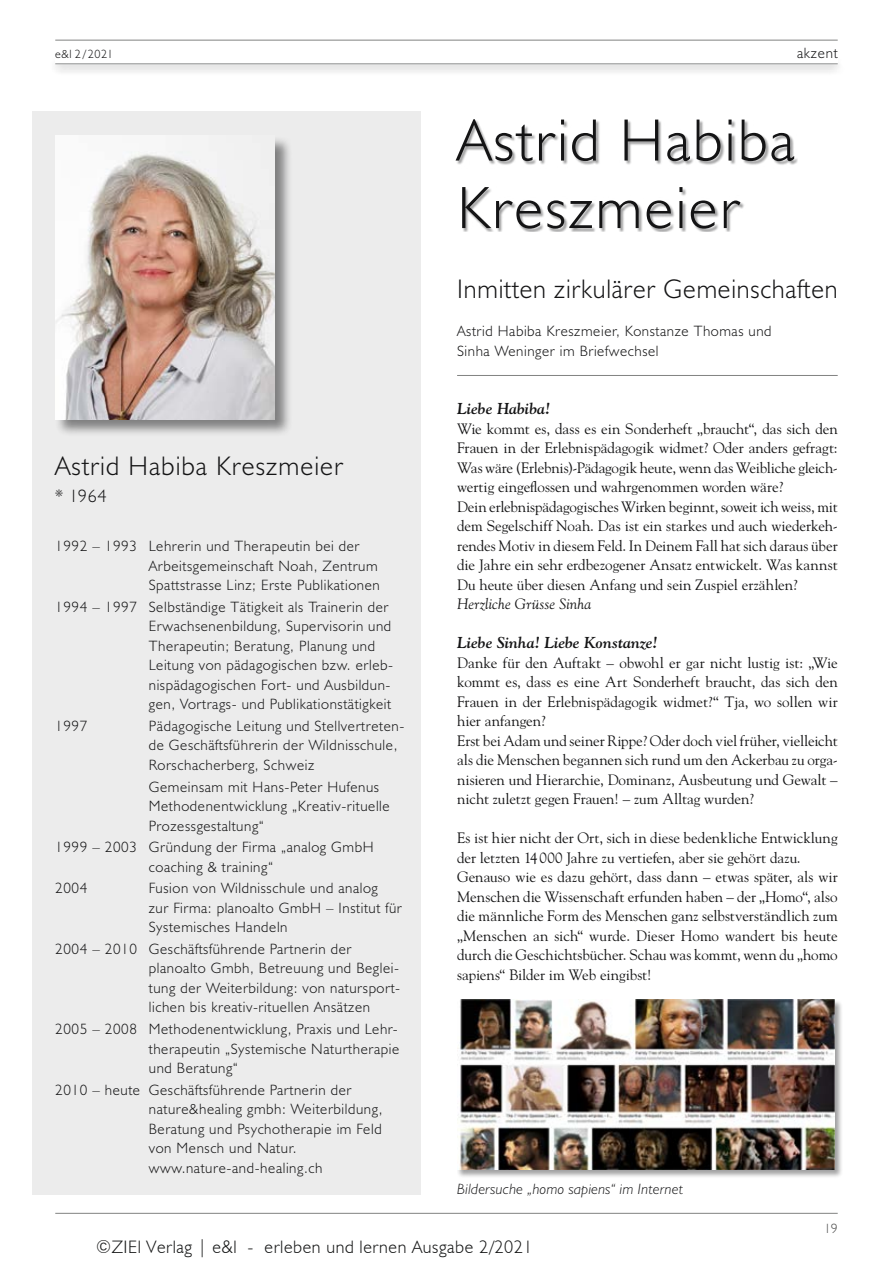
<style>
.page{position:relative;width:893px;height:1263px;background:#fff}
.page>*{position:absolute;margin:0;border:0;box-sizing:border-box;transform-origin:0 0}
.t1{font:300 60px/67.5px "Humanist 521 BT";letter-spacing:.04em;color:#141415}
.t2{font:300 27px "Humanist 521 BT";letter-spacing:.03em;color:#141415}
.t3{font:300 18px "Humanist 521 BT";letter-spacing:.035em;color:#131414}
.t4{font:300 18px "Humanist 521 BT";color:#141415}
.t5{font:italic 700 15.75px "Goudy Std";color:#141415}
.t6{font:15px/19.5px "Goudy Std";letter-spacing:-.005em;color:#141415}
.t7{font:300 15px/19.5px "Humanist 521 BT";letter-spacing:.04em;color:#141415}
.t8{font:italic 300 15px "Humanist 521 BT";letter-spacing:.02em;color:#141415}
.t9{font:italic 15px "Goudy Std";letter-spacing:.005em;color:#141415}
.t10{font:300 13.5px "Humanist 521 BT";color:#4e4e4d}
.t11{font:300 12px "Humanist 521 BT";color:#141415}
</style>
<div class="page">
<hr style="left:55px;top:40px;width:783px;height:1px;background:#818281">
<div style="left:47px;top:56px;width:799px;height:20px;background:#141415;opacity:.75"></div>
<hr style="left:55px;top:63px;width:783px;height:1px;background:#afb0b0">
<hr style="left:55px;top:1213px;width:783px;height:1px;background:#818281">
<div style="left:323px;top:43px;width:515px;height:20px;background:#fff"></div>
<div style="left:55px;top:43px;width:381px;height:20px;background:#fff"></div>
<div style="left:33px;top:111px;width:388px;height:1083px;background:#ececec"></div>
<div style="left:456px;top:119px;width:342px;height:113px;background:#141415;opacity:.4"></div>
<hr style="left:457px;top:375px;width:381px;height:1px;background:#818281">
<div style="left:55px;top:135px;width:237px;height:302px;background:#141415;opacity:.5"></div>
<img style="left:55px;top:136px;width:220px;height:283px">
<div style="left:457px;top:999px;width:386px;height:179px;background:#141415;opacity:.4"></div>
<img style="left:457px;top:999px;width:377px;height:170px">
<p class="t11" style="left:55px;top:47px;width:60px">e&amp;l 2/ 2021</p>
<p class="t7" style="left:797px;top:43px;width:42px">akzent</p>
<h1 class="t1" style="left:457px;top:105px;width:339px">Astrid Habiba<br>Kreszmeier</h1>
<h2 class="t2" style="left:55px;top:449px;width:289px">Astrid Habiba Kreszmeier</h2>
<p class="t4" style="left:55px;top:485px;width:53px">* 1964</p>
<p class="t7" style="left:149px;top:536px;width:233px;text-indent:-94px">1992 – 1993 Lehrerin und Therapeutin bei der<br>Arbeitsgemeinschaft Noah, Zentrum<br>Spattstrasse Linz; Erste Publikationen</p>
<p class="t7" style="left:149px;top:597px;width:246px;text-indent:-94px">1994 – 1997 Selbständige Tätigkeit als Trainerin der Erwachsenenbildung, Supervisorin und Therapeutin; Beratung, Planung und Leitung von pädagogischen bzw. erleb&shy;nispädagogischen Fort- und Ausbildun&shy;gen, Vortrags- und Publikationstätigkeit</p>
<p class="t7" style="left:55px;top:716px;width:34px">1997</p>
<p class="t7" style="left:149px;top:716px;width:257px">Pädagogische Leitung und Stellvertreten&shy;de Geschäftsführerin der Wildnisschule,<br>Rorschacherberg, Schweiz</p>
<p class="t7" style="left:149px;top:776px;width:242px">Gemeinsam mit Hans-Peter Hufenus<br>Methodenentwicklung „Kreativ-rituelle<br>Prozessgestaltung“</p>
<p class="t7" style="left:55px;top:837px;width:320px;text-align:center">1999 – 2003 Gründung der Firma „analog GmbH coaching &amp; training“</p>
<p class="t7" style="left:55px;top:878px;width:34px">2004</p>
<p class="t7" style="left:149px;top:878px;width:255px">Fusion von Wildnisschule und analog<br>zur Firma: planoalto GmbH – Institut für<br>Systemisches Handeln</p>
<p class="t7" style="left:149px;top:939px;width:252px;text-indent:-94px">2004 – 2010 Geschäftsführende Partnerin der planoalto Gmbh, Betreuung und Beglei&shy;tung der Weiterbildung: von natursport&shy;lichen bis kreativ-rituellen Ansätzen</p>
<p class="t7" style="left:149px;top:1019px;width:252px;text-align:justify;text-indent:-94px">2005 – 2008 Methodenentwicklung, Praxis und Lehr&shy;therapeutin „Systemische Naturtherapie und Beratung“</p>
<p class="t7" style="left:149px;top:1079px;width:235px;text-indent:-94px">2010 – heute Geschäftsführende Partnerin der nature&amp;healing gmbh: Weiterbildung, Beratung und Psychotherapie im Feld von Mensch und Natur. www.nature-and-healing.ch</p>
<h2 class="t2" style="left:457px;top:272px;width:382px">Inmitten zirkulärer Gemeinschaften</h2>
<p class="t7" style="left:457px;top:321px;width:316px">Astrid Habiba Kreszmeier, Konstanze Thomas und<br>Sinha Weninger im Briefwechsel</p>
<p class="t5" style="left:457px;top:399px;width:95px">Liebe Habiba!</p>
<p class="t6" style="left:457px;top:418px;width:382px">Wie kommt es, dass es ein Sonderheft „braucht“, das sich den Frauen in der Erlebnispädagogik widmet? Oder anders gefragt:<br>Was wäre (Erlebnis)-Pädagogik heute, wenn das Weibliche gleich&shy;wertig eingeflossen und wahrgenommen worden wäre?<br>Dein erlebnispädagogisches Wirken beginnt, soweit ich weiss, mit dem Segelschiff Noah. Das ist ein starkes und auch wiederkeh&shy;rendes Motiv in diesem Feld. In Deinem Fall hat sich daraus über die Jahre ein sehr erdbezogener Ansatz entwickelt. Was kannst Du heute über diesen Anfang und sein Zuspiel erzählen?</p>
<p class="t9" style="left:457px;top:595px;width:136px">Herzliche Grüsse Sinha</p>
<p class="t5" style="left:457px;top:633px;width:202px">Liebe Sinha! Liebe Konstanze!</p>
<p class="t6" style="left:457px;top:652px;width:382px">Danke für den Auftakt – obwohl er gar nicht lustig ist: „Wie kommt es, dass es eine Art Sonderheft braucht, das sich den Frauen in der Erlebnispädagogik widmet?“ Tja, wo sollen wir hier anfangen?<br>Erst bei Adam und seiner Rippe? Oder doch viel früher, vielleicht als die Menschen begannen sich rund um den Ackerbau zu orga&shy;nisieren und Hierarchie, Dominanz, Ausbeutung und Gewalt – nicht zuletzt gegen Frauen! – zum Alltag wurden?</p>
<p class="t6" style="left:457px;top:828px;width:382px">Es ist hier nicht der Ort, sich in diese bedenkliche Entwicklung der letzten 14000 Jahre zu vertiefen, aber sie gehört dazu.<br>Genauso wie es dazu gehört, dass dann – etwas später, als wir Menschen die Wissenschaft erfunden haben – der „Homo“, also die männliche Form des Menschen ganz selbstverständlich zum „Menschen an sich“ wurde. Dieser Homo wandert bis heute durch die Geschichtsbücher. Schau was kommt, wenn du „homo sapiens“ Bilder im Web eingibst!</p>
<p class="t8" style="left:457px;top:1180px;width:228px">Bildersuche „homo sapiens“ im Internet</p>
<p class="t10" style="left:824px;top:1220px;width:15px">19</p>
<p class="t3" style="left:96px;top:1235px;width:438px">©ZIEl Verlag | e&amp;l - erleben und lernen Ausgabe 2/2021</p>
</div>
